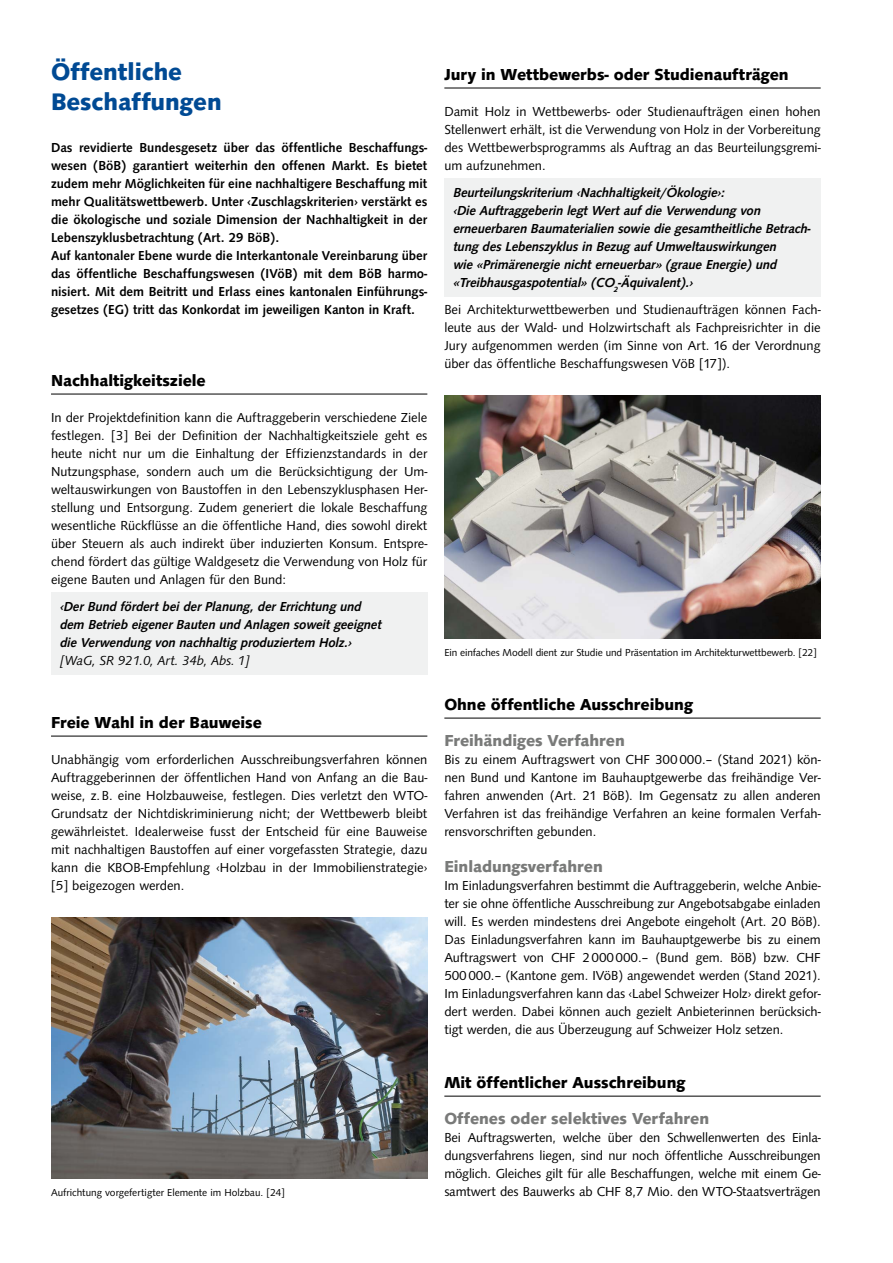
<style>
.page{position:relative;width:893px;height:1263px;background:#fff}
.page>*{position:absolute;margin:0;border:0;box-sizing:border-box;transform-origin:0 0}
.t1{font:700 24.75px/30px "Syntax";color:#004a94}
.t2{font:700 16.5px "Syntax";color:#000}
.t3{font:700 16.5px "Syntax";color:#797a79}
.t4{font:13.5px/18px "Syntax";color:#000;text-align:justify}
.t5{font:500 13.5px/18px "Syntax";color:#000}
.t6{font:13.5px/18px "Syntax Med Ita";letter-spacing:-.01em;color:#000}
.t7{font:italic 13.5px "Syntax";letter-spacing:-.01em;color:#000}
.t8{font:10.5px "Syntax";letter-spacing:-.01em;color:#000}
</style>
<div class="page">
<hr style="left:51px;top:394px;width:376px;height:1px;background:#000">
<hr style="left:51px;top:736px;width:376px;height:1px;background:#000">
<div style="left:51px;top:592px;width:376px;height:82px;background:#f0f1f1"></div>
<hr style="left:444px;top:718px;width:377px;height:1px;background:#000">
<hr style="left:444px;top:1096px;width:377px;height:1px;background:#000">
<img style="left:444px;top:395px;width:377px;height:243px">
<hr style="left:444px;top:88px;width:377px;height:1px;background:#000">
<div style="left:444px;top:178px;width:377px;height:118px;background:#f0f1f1"></div>
<img style="left:51px;top:917px;width:376px;height:261px">
<h1 class="t1" style="left:51px;top:57px;width:172px">Öffentliche<br>Beschaffungen</h1>
<p class="t2" style="left:444px;top:65px;width:346px">Jury in Wettbewerbs- oder Studienaufträgen</p>
<p class="t4" style="left:444px;top:103px;width:378px">Damit Holz in Wettbewerbs- oder Studienaufträgen einen hohen Stellenwert erhält, ist die Verwendung von Holz in der Vorbereitung des Wettbewerbsprogramms als Auftrag an das Beurteilungsgremi&shy;um aufzunehmen.</p>
<p class="t6" style="left:453px;top:184px;width:359px">Beurteilungskriterium ‹Nachhaltigkeit/Ökologie›:<br>‹Die Auftraggeberin legt Wert auf die Verwendung von erneuerbaren Baumaterialien sowie die gesamtheitliche Betrach&shy;tung des Lebenszyklus in Bezug auf Umweltauswirkungen<br>wie «Primärenergie nicht erneuerbar» (graue Energie) und «Treibhausgaspotential» (CO<sub>2</sub>-Äquivalent).›</p>
<p class="t4" style="left:444px;top:301px;width:378px">Bei Architekturwettbewerben und Studienaufträgen können Fach&shy;leute aus der Wald- und Holzwirtschaft als Fachpreisrichter in die Jury aufgenommen werden (im Sinne von Art. 16 der Verordnung über das öffentliche Beschaffungswesen VöB [17]).</p>
<p class="t5" style="left:51px;top:139px;width:378px">Das revidierte Bundesgesetz über das öffentliche Beschaffungs&shy;wesen (BöB) garantiert weiterhin den offenen Markt. Es bietet zudem mehr Möglichkeiten für eine nachhaltigere Beschaffung mit mehr Qualitätswettbewerb. Unter ‹Zuschlagskriterien› verstärkt es die ökologische und soziale Dimension der Nachhaltigkeit in der Lebenszyklusbetrachtung (Art. 29 BöB).<br>Auf kantonaler Ebene wurde die Interkantonale Vereinbarung über das öffentliche Beschaffungswesen (IVöB) mit dem BöB harmo&shy;nisiert. Mit dem Beitritt und Erlass eines kantonalen Einführungs&shy;gesetzes (EG) tritt das Konkordat im jeweiligen Kanton in Kraft.</p>
<p class="t2" style="left:51px;top:371px;width:156px">Nachhaltigkeitsziele</p>
<p class="t4" style="left:51px;top:409px;width:378px">In der Projektdefinition kann die Auftraggeberin verschiedene Ziele festlegen. [3] Bei der Definition der Nachhaltigkeitsziele geht es heute nicht nur um die Einhaltung der Effizienzstandards in der Nutzungsphase, sondern auch um die Berücksichtigung der Um&shy;weltauswirkungen von Baustoffen in den Lebenszyklusphasen Her&shy;stellung und Entsorgung. Zudem generiert die lokale Beschaffung wesentliche Rückflüsse an die öffentliche Hand, dies sowohl direkt über Steuern als auch indirekt über induzierten Konsum. Entspre&shy;chend fördert das gültige Waldgesetz die Verwendung von Holz für eigene Bauten und Anlagen für den Bund:</p>
<p class="t6" style="left:60px;top:598px;width:323px">‹Der Bund fördert bei der Planung, der Errichtung und dem Betrieb eigener Bauten und Anlagen soweit geeignet die Verwendung von nachhaltig produziertem Holz.›</p>
<p class="t7" style="left:60px;top:653px;width:191px">[WaG, SR 921.0, Art. 34b, Abs. 1]</p>
<p class="t2" style="left:51px;top:713px;width:212px">Freie Wahl in der Bauweise</p>
<p class="t4" style="left:51px;top:751px;width:378px">Unabhängig vom erforderlichen Ausschreibungsverfahren können Auftraggeberinnen der öffentlichen Hand von Anfang an die Bau&shy;weise, z.B. eine Holzbauweise, festlegen. Dies verletzt den WTO-Grundsatz der Nichtdiskriminierung nicht; der Wettbewerb bleibt gewährleistet. Idealerweise fusst der Entscheid für eine Bauweise mit nachhaltigen Baustoffen auf einer vorgefassten Strategie, dazu kann die KBOB-Empfehlung ‹Holzbau in der Immobilienstrategie› [5] beigezogen werden.</p>
<p class="t8" style="left:51px;top:1187px;width:235px">Aufrichtung vorgefertigter Elemente im Holzbau. [24]</p>
<p class="t8" style="left:444px;top:647px;width:374px">Ein einfaches Modell dient zur Studie und Präsentation im Architekturwettbewerb. [22]</p>
<p class="t2" style="left:444px;top:695px;width:250px">Ohne öffentliche Ausschreibung</p>
<p class="t3" style="left:444px;top:731px;width:182px">Freihändiges Verfahren</p>
<p class="t4" style="left:444px;top:751px;width:378px">Bis zu einem Auftragswert von CHF 300000.– (Stand 2021) kön&shy;nen Bund und Kantone im Bauhauptgewerbe das freihändige Ver&shy;fahren anwenden (Art. 21 BöB). Im Gegensatz zu allen anderen Verfahren ist das freihändige Verfahren an keine formalen Verfah&shy;rensvorschriften gebunden.</p>
<p class="t3" style="left:444px;top:857px;width:160px">Einladungsverfahren</p>
<p class="t4" style="left:444px;top:877px;width:378px">Im Einladungsverfahren bestimmt die Auftraggeberin, welche Anbie&shy;ter sie ohne öffentliche Ausschreibung zur Angebotsabgabe einladen will. Es werden mindestens drei Angebote eingeholt (Art. 20 BöB).<br>Das Einladungsverfahren kann im Bauhauptgewerbe bis zu einem Auftragswert von CHF 2000000.– (Bund gem. BöB) bzw. CHF 500000.– (Kantone gem. IVöB) angewendet werden (Stand 2021).<br>Im Einladungsverfahren kann das ‹Label Schweizer Holz› direkt gefor&shy;dert werden. Dabei können auch gezielt Anbieterinnen berücksich&shy;tigt werden, die aus Überzeugung auf Schweizer Holz setzen.</p>
<p class="t2" style="left:444px;top:1073px;width:242px">Mit öffentlicher Ausschreibung</p>
<p class="t3" style="left:444px;top:1109px;width:266px">Offenes oder selektives Verfahren</p>
<p class="t4" style="left:444px;top:1129px;width:378px">Bei Auftragswerten, welche über den Schwellenwerten des Einla&shy;dungsverfahrens liegen, sind nur noch öffentliche Ausschreibungen möglich. Gleiches gilt für alle Beschaffungen, welche mit einem Ge&shy;samtwert des Bauwerks ab CHF 8,7 Mio. den WTO-Staatsverträgen</p>
</div>
